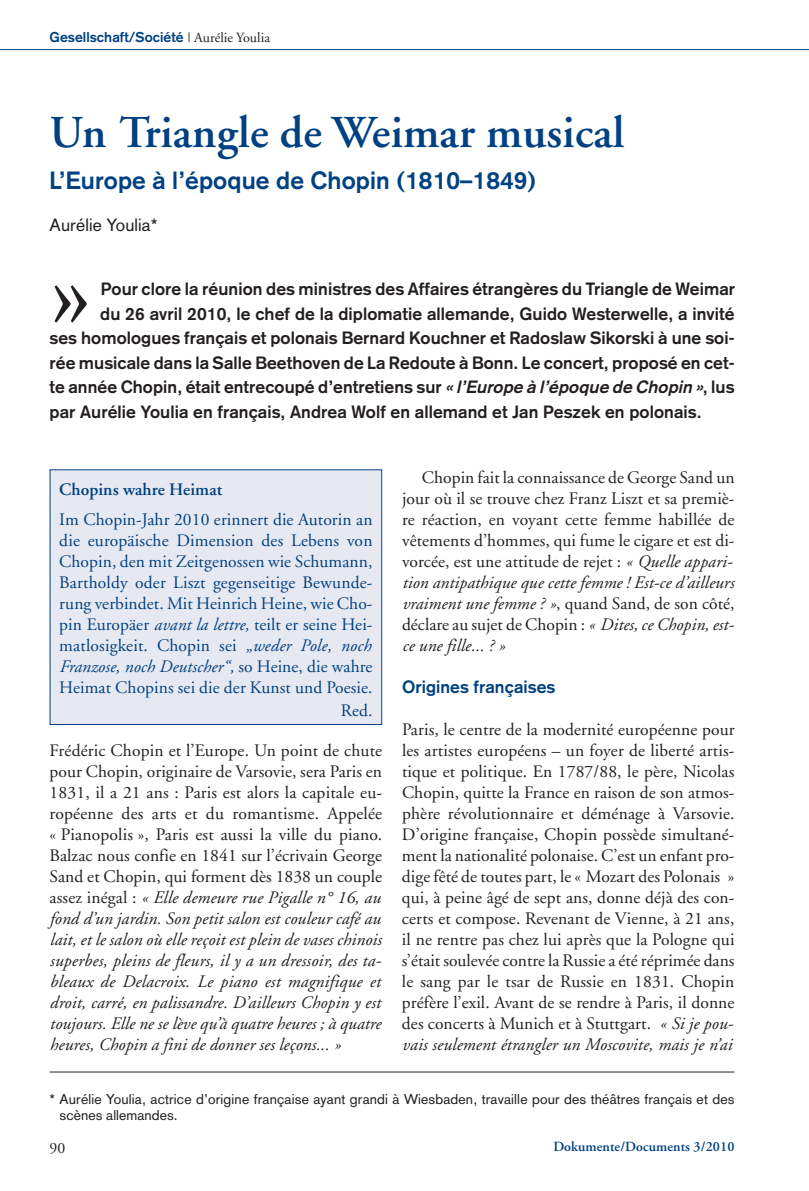
<style>
.page{position:relative;width:809px;height:1191px;background:#fff}
.page>*{position:absolute;margin:0;border:0;box-sizing:border-box;transform-origin:0 0}
.t1{font:111.48px "Adobe Garamond";color:#231f20}
.t2{font:600 45.5px "Adobe Garamond";letter-spacing:.005em;color:#014181}
.t3{font:700 24.5px "Akzidenz Grotesk";letter-spacing:.005em;color:#014181}
.t4{font:17.5px/21px "Adobe Garamond";letter-spacing:.005em;color:#231f20;text-align:justify}
.t5{font:italic 17.5px/21px "Adobe Garamond";letter-spacing:.005em;color:#231f20;text-align:justify}
.t6{font:700 17.5px "Akzidenz Grotesk";letter-spacing:.005em;color:#231f20}
.t7{font:17.5px/21px "Adobe Garamond";letter-spacing:.005em;color:#014181;text-align:justify}
.t8{font:700 17.5px "Akzidenz Grotesk";letter-spacing:.005em;color:#014181}
.t9{font:600 17.5px "Adobe Garamond";letter-spacing:.005em;color:#014181}
.t10{font:17.5px "Akzidenz Grotesk";letter-spacing:.005em;color:#231f20}
.t11{font:15.75px "Adobe Garamond";color:#231f20}
.t12{font:14px/15.8px "Akzidenz Grotesk";letter-spacing:.01em;color:#231f20}
.t13{font:700 14px "Akzidenz Grotesk";letter-spacing:.005em;color:#014181}
.t14{font:600 14px "Adobe Garamond";letter-spacing:.005em;color:#014181}
.s1{font-family:"Adobe Garamond";font-weight:400;color:#231f20}
.s2{font-style:italic}
.s3{font-style:normal}
</style>
<div class="page">
<hr style="left:0;top:49px;width:809px;height:1px;background:#014181">
<hr style="left:50px;top:1071px;width:684px;height:1px;background:#231f20">
<div style="left:50px;top:470px;width:331px;height:254px;background:#e7e9f2"></div>
<div style="left:50px;top:469px;width:332px;height:256px;border:1px solid #014181"></div>
<p class="t13" style="left:50px;top:32px;width:222px">Gesellschaft/Société <span class="s1">| Aurélie Youlia</span></p>
<h2 class="t2" style="left:50px;top:114px;width:576px">Un Triangle de Weimar musical</h2>
<h3 class="t3" style="left:50px;top:172px;width:488px">L’Europe à l’époque de Chopin (1810–1849)</h3>
<p class="t10" style="left:50px;top:219px;width:109px">Aurélie Youlia*</p>
<h1 class="t1" style="left:50px;top:247px;width:44px">»</h1>
<p class="t6" style="left:101px;top:283px;width:636px">Pour clore la réunion des ministres des Affaires étrangères du Triangle de Weimar</p>
<p class="t6" style="left:100px;top:307px;width:636px">du 26 avril 2010, le chef de la diplomatie allemande, Guido Westerwelle, a invité</p>
<p class="t6" style="left:50px;top:332px;width:686px">ses homologues français et polonais Bernard Kouchner et Radoslaw Sikorski à une soi-</p>
<p class="t6" style="left:50px;top:356px;width:686px">rée musicale dans la Salle Beethoven de La Redoute à Bonn. Le concert, proposé en cet-</p>
<p class="t6" style="left:50px;top:381px;width:686px">te année Chopin, était entrecoupé d’entretiens sur <span class="s2">«l’Europeàl’époquedeChopin»</span>, lus</p>
<p class="t6" style="left:50px;top:405px;width:653px">par Aurélie Youlia en français, Andrea Wolf en allemand et Jan Peszek en polonais.</p>
<p class="t9" style="left:59px;top:483px;width:165px">Chopins wahre Heimat</p>
<p class="t7" style="left:59px;top:510px;width:315px">Im Chopin-Jahr 2010 erinnert die Autorin an die europäische Dimension des Lebens von Chopin, den mit Zeitgenossen wie Schumann, Bartholdy oder Liszt gegenseitige Bewunde&shy;rung verbindet. Mit Heinrich Heine, wie Cho&shy;pin Europäer <span class="s2">avant la lettre,</span> teilt er seine Hei&shy;matlosigkeit. Chopin sei <span class="s2">„weder Pole, noch Franzose, noch Deutscher“,</span> so Heine, die wahre Heimat Chopins sei die der Kunst und Poesie.</p>
<p class="t7" style="left:341px;top:701px;width:33px">Red.</p>
<p class="t5" style="left:50px;top:742px;width:334px"><span class="s3">Frédéric Chopin et l’Europe. Un point de chute pour Chopin, originaire de Varsovie, sera Paris en 1831, il a 21 ans : Paris est alors la capitale eu&shy;ropéenne des arts et du romantisme. Appelée « Pianopolis », Paris est aussi la ville du piano.<br>Balzac nous confie en 1841 sur l’écrivain George Sand et Chopin, qui forment dès 1838 un couple assez inégal :</span> « Elle demeure rue Pigalle n° 16, au fond d’un jardin. Son petit salon est couleur café au lait, et le salon où elle reçoit est plein de vases chinois superbes, pleins de fleurs, il y a un dressoir, des ta&shy;bleaux de Delacroix. Le piano est magnifique et droit, carré, en palissandre. D’ailleurs Chopin y est toujours. Elle ne se lève qu’à quatre heures ; à quatre heures, Chopin a fini de donner ses leçons... »</p>
<p class="t4" style="left:402px;top:468px;width:334px;text-indent:20px">Chopin fait la connaissance de George Sand un jour où il se trouve chez Franz Liszt et sa premiè&shy;re réaction, en voyant cette femme habillée de vêtements d’hommes, qui fume le cigare et est di&shy;vorcée, est une attitude de rejet : <span class="s2">« Quelle appari&shy;tion antipathique que cette femme ! Est-ce d’ailleurs vraiment une femme ? »</span>, quand Sand, de son côté, déclare au sujet de Chopin : <span class="s2">« Dites, ce Chopin, est&shy;ce une fille... ? »</span></p>
<p class="t8" style="left:402px;top:681px;width:155px">Origines françaises</p>
<p class="t4" style="left:402px;top:720px;width:334px">Paris, le centre de la modernité européenne pour les artistes européens – un foyer de liberté artis&shy;tique et politique. En 1787/88, le père, Nicolas Chopin, quitte la France en raison de son atmos&shy;phère révolutionnaire et déménage à Varsovie.<br>D’origine française, Chopin possède simultané&shy;ment la nationalité polonaise. C’est un enfant pro&shy;dige fêté de toutes part, le « Mozart des Polonais » qui, à peine âgé de sept ans, donne déjà des con&shy;certs et compose. Revenant de Vienne, à 21 ans, il ne rentre pas chez lui après que la Pologne qui s’était soulevée contre la Russie a été réprimée dans le sang par le tsar de Russie en 1831. Chopin préfère l’exil. Avant de se rendre à Paris, il donne des concerts à Munich et à Stuttgart. <span class="s2">« Si je pou&shy;vais seulement étrangler un Moscovite, mais je n’ai</span></p>
<p class="t12" style="left:60px;top:1093px;width:676px;text-indent:-10px">* Aurélie Youlia, actrice d’origine française ayant grandi à Wiesbaden, travaille pour des théâtres français et des scènes allemandes.</p>
<p class="t11" style="left:50px;top:1141px;width:17px">90</p>
<p class="t14" style="left:553px;top:1141px;width:183px">Dokumente/Documents 3/2010</p>
</div>
